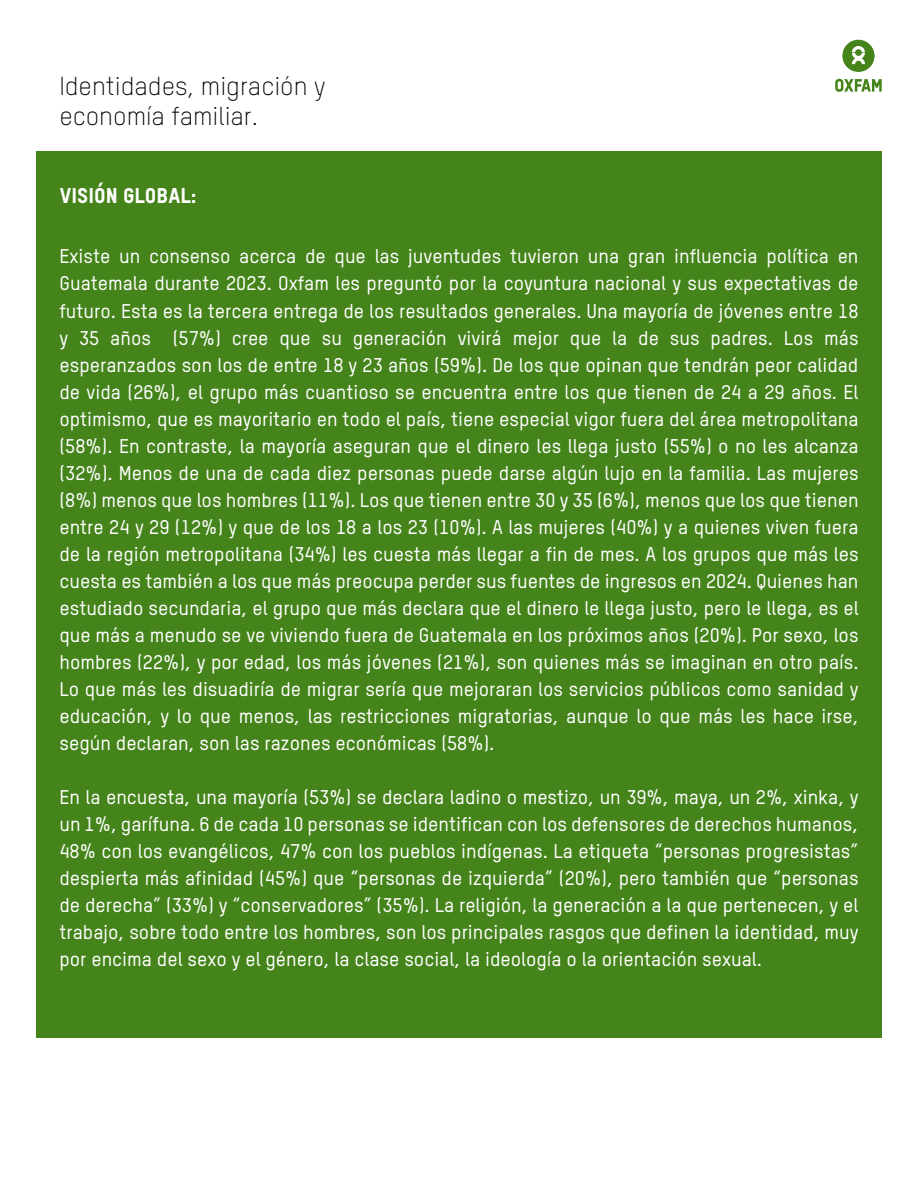
<style>
.page{position:relative;width:918px;height:1188px;background:#fff}
.page>*{position:absolute;margin:0;border:0;box-sizing:border-box;transform-origin:0 0}
.t1{font:300 25.5px/30.6px "Oxfam TSTARPRO";color:#000}
.t2{font:21px "Oxfam TSTARPRO Headline";color:#fff}
.t3{font:500 19.5px/27px "Oxfam TSTARPRO";color:#fff;text-align:justify}
</style>
<div class="page">
<div style="left:36px;top:151px;width:846px;height:887px;background:#44841a"></div>
<svg style="left:842px;top:40px;width:33px;height:32px"></svg>
<svg style="left:835px;top:79px;width:47px;height:13px"></svg>
<h1 class="t1" style="left:59px;top:70px;width:267px">Identidades, migración y economía familiar.</h1>
<p class="t2" style="left:60px;top:183px;width:138px">VISIÓN GLOBAL:</p>
<p class="t3" style="left:59px;top:243px;width:801px">Existe un consenso acerca de que las juventudes tuvieron una gran influencia política en Guatemala durante 2023. Oxfam les preguntó por la coyuntura nacional y sus expectativas de futuro. Esta es la tercera entrega de los resultados generales. Una mayoría de jóvenes entre 18 y 35 años (57%) cree que su generación vivirá mejor que la de sus padres. Los más esperanzados son los de entre 18 y 23 años (59%). De los que opinan que tendrán peor calidad de vida (26%), el grupo más cuantioso se encuentra entre los que tienen de 24 a 29 años. El optimismo, que es mayoritario en todo el país, tiene especial vigor fuera del área metropolitana (58%). En contraste, la mayoría aseguran que el dinero les llega justo (55%) o no les alcanza (32%). Menos de una de cada diez personas puede darse algún lujo en la familia. Las mujeres (8%) menos que los hombres (11%). Los que tienen entre 30 y 35 (6%), menos que los que tienen entre 24 y 29 (12%) y que de los 18 a los 23 (10%). A las mujeres (40%) y a quienes viven fuera de la región metropolitana (34%) les cuesta más llegar a fin de mes. A los grupos que más les cuesta es también a los que más preocupa perder sus fuentes de ingresos en 2024. Quienes han estudiado secundaria, el grupo que más declara que el dinero le llega justo, pero le llega, es el que más a menudo se ve viviendo fuera de Guatemala en los próximos años (20%). Por sexo, los hombres (22%), y por edad, los más jóvenes (21%), son quienes más se imaginan en otro país.<br>Lo que más les disuadiría de migrar sería que mejoraran los servicios públicos como sanidad y educación, y lo que menos, las restricciones migratorias, aunque lo que más les hace irse, según declaran, son las razones económicas (58%).</p>
<p class="t3" style="left:59px;top:783px;width:801px">En la encuesta, una mayoría (53%) se declara ladino o mestizo, un 39%, maya, un 2%, xinka, y un 1%, garífuna. 6 de cada 10 personas se identifican con los defensores de derechos humanos, 48% con los evangélicos, 47% con los pueblos indígenas. La etiqueta “personas progresistas” despierta más afinidad (45%) que “personas de izquierda” (20%), pero también que “personas de derecha” (33%) y “conservadores” (35%). La religión, la generación a la que pertenecen, y el trabajo, sobre todo entre los hombres, son los principales rasgos que definen la identidad, muy por encima del sexo y el género, la clase social, la ideología o la orientación sexual.</p>
</div>
